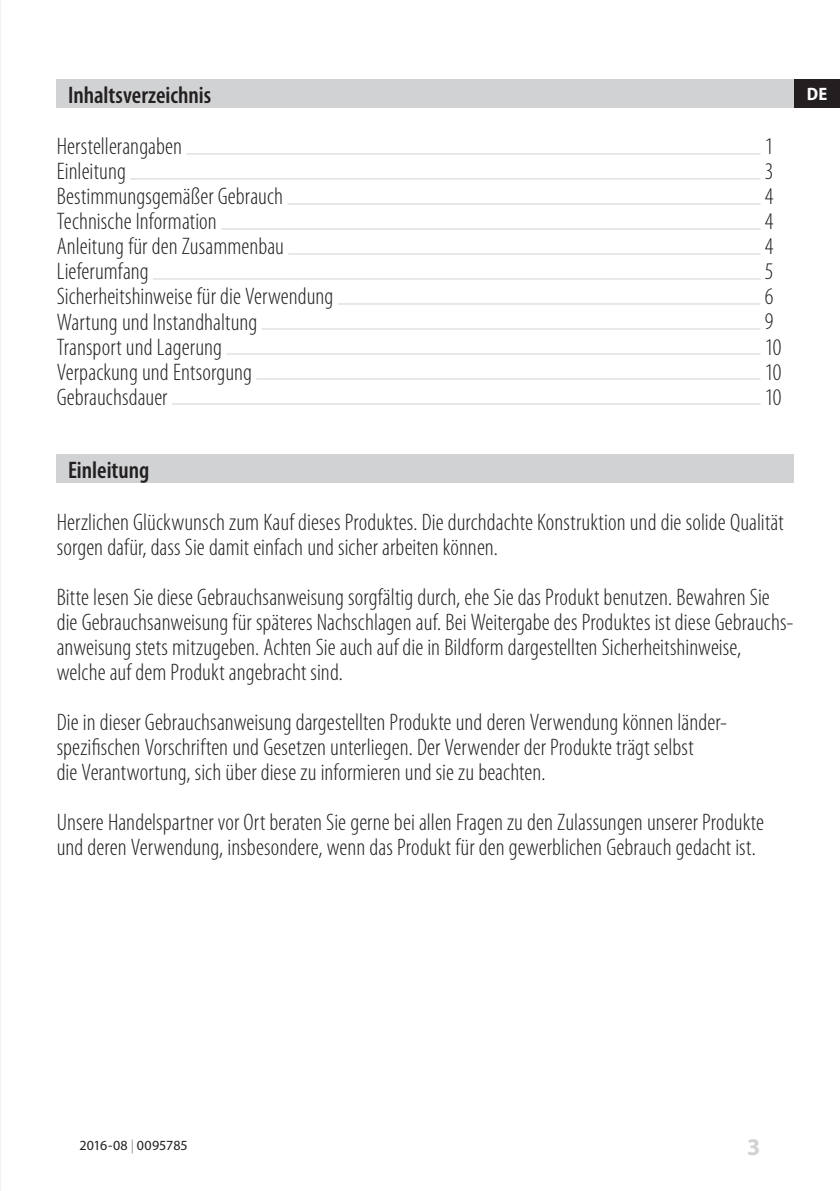
<style>
.page{position:relative;width:840px;height:1191px;background:#fff}
.page>*{position:absolute;margin:0;border:0;box-sizing:border-box;transform-origin:0 0}
.t1{font:300 condensed 24px/25px "Myriad Pro";letter-spacing:.005em;color:#231f20}
.t2{font:600 condensed 24px "Myriad Pro";color:#231f20}
.t3{font:700 24px "Myriad Pro";color:#d1d2d4}
.t4{font:700 semi-condensed 18px "Myriad Pro";color:#fff}
.t5{font:14px "Myriad Pro";color:#231f20}
.s1{color:#939598}
</style>
<div class="page">
<hr style="left:0;top:0;width:1px;height:1191px;background:#e6e7e9">
<div style="left:793px;top:79px;width:46px;height:29px;background:#231f20"></div>
<div style="left:57px;top:79px;width:736px;height:29px;background:#d1d2d4"></div>
<hr style="left:186px;top:153px;width:574px;height:1px;background:#d1d2d4">
<hr style="left:130px;top:178px;width:630px;height:1px;background:#d1d2d4">
<hr style="left:287px;top:203px;width:473px;height:1px;background:#d1d2d4">
<hr style="left:221px;top:228px;width:539px;height:1px;background:#d1d2d4">
<hr style="left:288px;top:253px;width:472px;height:1px;background:#d1d2d4">
<hr style="left:153px;top:278px;width:607px;height:1px;background:#d1d2d4">
<hr style="left:337px;top:303px;width:423px;height:1px;background:#d1d2d4">
<hr style="left:261px;top:328px;width:499px;height:1px;background:#d1d2d4">
<hr style="left:226px;top:353px;width:534px;height:1px;background:#d1d2d4">
<hr style="left:256px;top:378px;width:504px;height:1px;background:#d1d2d4">
<hr style="left:172px;top:403px;width:588px;height:1px;background:#d1d2d4">
<div style="left:57px;top:454px;width:736px;height:29px;background:#d1d2d4"></div>
<p class="t2" style="left:68px;top:80px;width:144px">Inhaltsverzeichnis</p>
<p class="t4" style="left:806px;top:84px;width:22px">DE</p>
<p class="t1" style="left:57px;top:135px;width:127px">Herstellerangaben</p>
<p class="t1" style="left:764px;top:135px;width:10px">1</p>
<p class="t1" style="left:57px;top:160px;width:71px">Einleitung</p>
<p class="t1" style="left:764px;top:160px;width:10px">3</p>
<p class="t1" style="left:57px;top:185px;width:228px">Bestimmungsgemäßer Gebrauch</p>
<p class="t1" style="left:764px;top:185px;width:10px">4</p>
<p class="t1" style="left:57px;top:210px;width:161px">Technische Information</p>
<p class="t1" style="left:764px;top:210px;width:10px">4</p>
<p class="t1" style="left:57px;top:235px;width:229px">Anleitung für den Zusammenbau</p>
<p class="t1" style="left:764px;top:235px;width:10px">4</p>
<p class="t1" style="left:57px;top:260px;width:93px">Lieferumfang</p>
<p class="t1" style="left:764px;top:260px;width:10px">5</p>
<p class="t1" style="left:57px;top:285px;width:278px">Sicherheitshinweise für die Verwendung</p>
<p class="t1" style="left:764px;top:285px;width:10px">6</p>
<p class="t1" style="left:57px;top:310px;width:202px">Wartung und Instandhaltung</p>
<p class="t1" style="left:764px;top:310px;width:10px">9</p>
<p class="t1" style="left:57px;top:335px;width:167px">Transport und Lagerung</p>
<p class="t1" style="left:764px;top:335px;width:18px">10</p>
<p class="t1" style="left:57px;top:360px;width:197px">Verpackung und Entsorgung</p>
<p class="t1" style="left:764px;top:360px;width:18px">10</p>
<p class="t1" style="left:57px;top:385px;width:112px">Gebrauchsdauer</p>
<p class="t1" style="left:764px;top:385px;width:18px">10</p>
<p class="t2" style="left:68px;top:455px;width:83px">Einleitung</p>
<p class="t1" style="left:57px;top:510px;width:728px">Herzlichen Glückwunsch zum Kauf dieses Produktes. Die durchdachte Konstruktion und die solide Qualität sorgen dafür, dass Sie damit einfach und sicher arbeiten können.</p>
<p class="t1" style="left:57px;top:585px;width:736px">Bitte lesen Sie diese Gebrauchsanweisung sorgfältig durch, ehe Sie das Produkt benutzen. Bewahren Sie die Gebrauchsanweisung für späteres Nachschlagen auf. Bei Weitergabe des Produktes ist diese Gebrauchs&shy;anweisung stets mitzugeben. Achten Sie auch auf die in Bildform dargestellten Sicherheitshinweise, welche auf dem Produkt angebracht sind.</p>
<p class="t1" style="left:57px;top:710px;width:667px">Die in dieser Gebrauchsanweisung dargestellten Produkte und deren Verwendung können länder-- spezifischen Vorschriften und Gesetzen unterliegen. Der Verwender der Produkte trägt selbst<br>die Verantwortung, sich über diese zu informieren und sie zu beachten.</p>
<p class="t1" style="left:57px;top:810px;width:708px">Unsere Handelspartner vor Ort beraten Sie gerne bei allen Fragen zu den Zulassungen unserer Produkte und deren Verwendung, insbesondere, wenn das Produkt für den gewerblichen Gebrauch gedacht ist.</p>
<p class="t5" style="left:79px;top:1136px;width:110px">2016-08 <span class="s1">|</span> 0095785</p>
<p class="t3" style="left:746px;top:1131px;width:15px">3</p>
</div>
